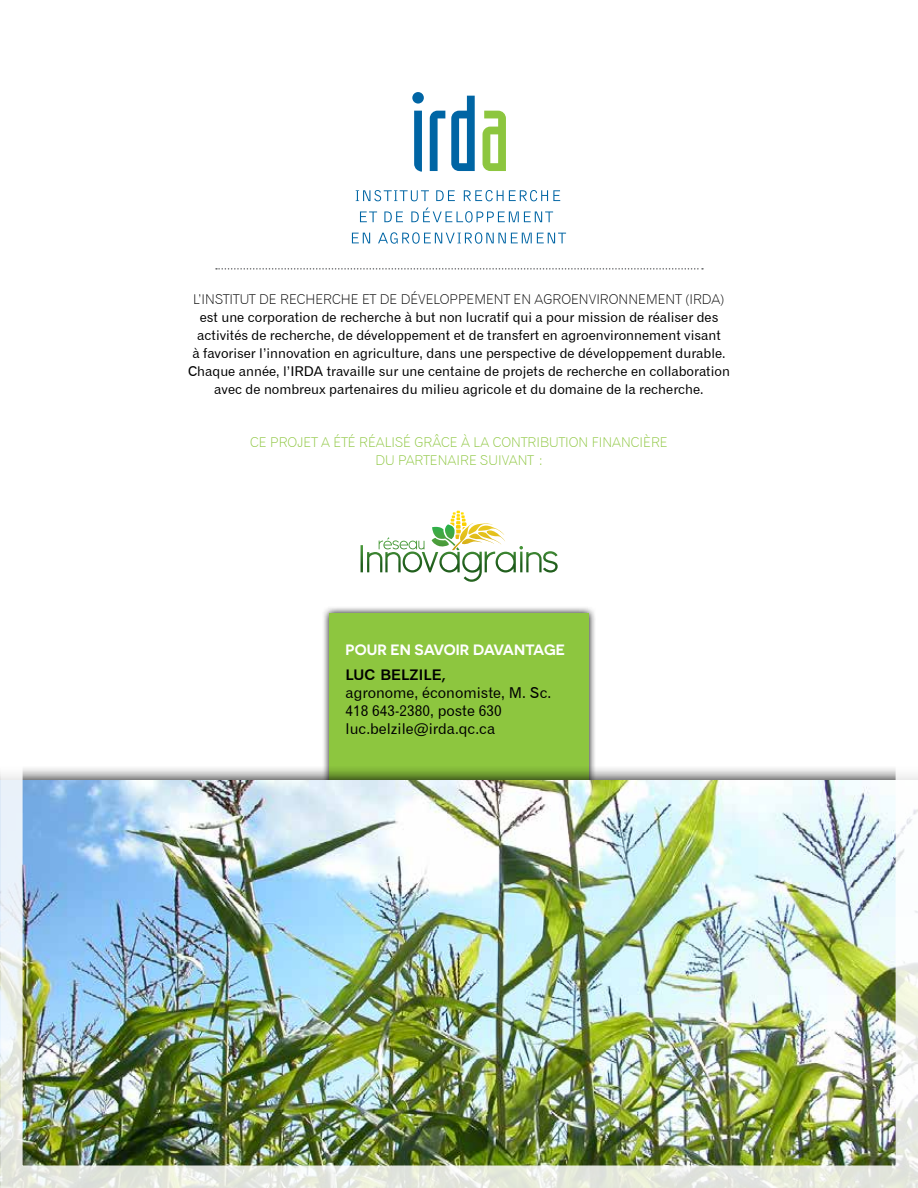
<style>
.page{position:relative;width:918px;height:1188px;background:#fff}
.page>*{position:absolute;margin:0;border:0;box-sizing:border-box;transform-origin:0 0}
.t1{font:15px/18px "Gothic 720 BT Roman B";color:#000}
.t2{font:600 15px "Novecentosanswide";color:#fff}
.t3{font:15px "Gothic 725 BT Bold A";color:#000;scale:1.1 1}
.t4{font:13.5px/18px "Gothic 720 BT Roman B";color:#000;text-align:center}
.t5{font:13.5px/18px "Gothic 720 BT Light B";color:#8dc63f;text-align:center}
.t6{font:13.5px "Gothic 720 BT Light B";color:#000}
</style>
<div class="page">
<svg style="left:323px;top:607px;width:272px;height:158px"></svg>
<div style="left:330px;top:613px;width:259px;height:211px;background:#8dc63f"></div>
<svg style="left:23px;top:765px;width:872px;height:15px"></svg>
<img style="left:23px;top:780px;width:872px;height:385px">
<div style="left:0;top:0;width:918px;height:1188px;border:22px solid #fff"></div>
<svg style="left:483px;top:111px;width:23px;height:60px"></svg>
<svg style="left:414px;top:111px;width:8px;height:61px"></svg>
<svg style="left:430px;top:111px;width:15px;height:60px"></svg>
<svg style="left:451px;top:96px;width:24px;height:75px"></svg>
<div style="left:412px;top:92px;width:12px;height:12px;background:#0065a4;border-radius:50%"></div>
<svg style="left:356px;top:190px;width:73px;height:11px"></svg>
<svg style="left:436px;top:190px;width:19px;height:11px"></svg>
<svg style="left:464px;top:190px;width:96px;height:11px"></svg>
<svg style="left:360px;top:211px;width:17px;height:11px"></svg>
<svg style="left:384px;top:211px;width:19px;height:11px"></svg>
<svg style="left:411px;top:208px;width:142px;height:15px"></svg>
<svg style="left:352px;top:233px;width:18px;height:10px"></svg>
<svg style="left:378px;top:232px;width:188px;height:12px"></svg>
<svg style="left:216px;top:268px;width:487px;height:2px"></svg>
<svg style="left:361px;top:511px;width:197px;height:62px"></svg>
<p class="t6" style="left:193px;top:291px;width:533px">L’I NSTITUT DE RECHERCHE ET DE DÉVELOPPEMENT EN AGROENVIRONNEMENT (IRDA)</p>
<p class="t4" style="left:188px;top:308px;width:543px">est une corporation de recherche à but non lucratif qui a pour mission de réaliser des activités de recherche, de développement et de transfert en agroenvironnement visant<br>à favoriser l’innovation en agriculture, dans une perspective de développement durable.<br>Chaque année, l’IRDA travaille sur une centaine de projets de recherche en collaboration avec de nombreux partenaires du milieu agricole et du domaine de la recherche.</p>
<p class="t5" style="left:250px;top:433px;width:419px">CE PROJET A ÉTÉ RÉALISÉ GRÂCE À LA CONTRIBUTION FINANCIÈRE<br>DU PARTENAIRE SUIVANT :</p>
<p class="t2" style="left:346px;top:640px;width:221px">POUR EN SAVOIR DAVANTAGE</p>
<p class="t3" style="left:346px;top:666px;width:93px">LUC BELZILE,</p>
<p class="t1" style="left:346px;top:683px;width:207px">agronome, économiste, M. Sc.<br>418 643-2380, poste 630 luc.belzile@irda.qc.ca</p>
</div>
